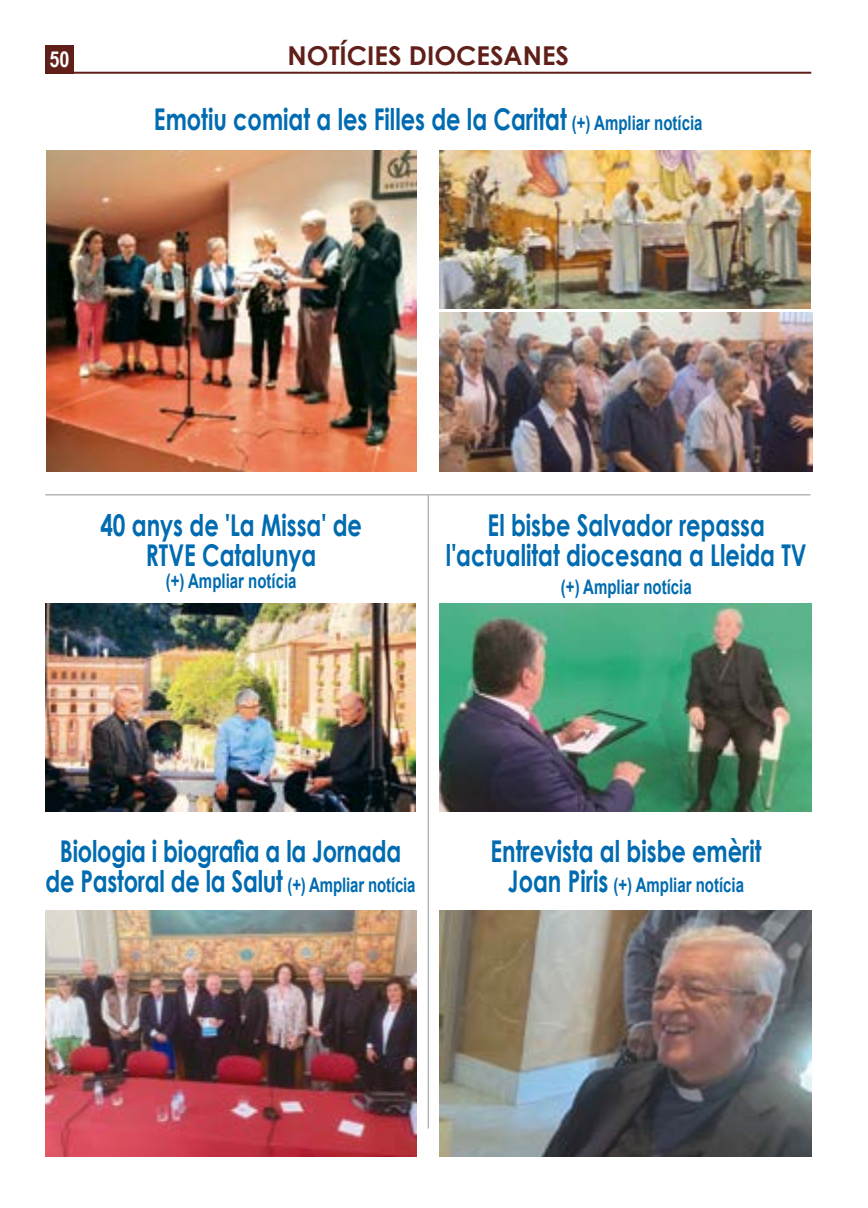
<style>
.page{position:relative;width:868px;height:1208px;background:#fff}
.page>*{position:absolute;margin:0;border:0;box-sizing:border-box;transform-origin:0 0}
.t1{font:700 30px/30px "Century Gothic";color:#006bb0;text-align:center;scale:.75 1}
.t2{font:700 26px "Century Gothic";color:#601f19}
.t3{font:700 22px "Arial Narrow";color:#fff}
.t4{font:700 20px "Arial";color:#006bb0;scale:.75 1}
.s1{font-family:"Arial";font-size:20px}
.s2{font-family:"Century Gothic";font-size:30px}
</style>
<div class="page">
<hr style="left:45px;top:72px;width:766px;height:2px;background:#601f19">
<div style="left:45px;top:45px;width:29px;height:29px;background:#601f19"></div>
<img style="left:46px;top:150px;width:371px;height:321px">
<img style="left:45px;top:604px;width:371px;height:207px">
<img style="left:439px;top:604px;width:372px;height:207px">
<img style="left:45px;top:910px;width:371px;height:247px">
<img style="left:439px;top:910px;width:372px;height:247px">
<hr style="left:45px;top:494px;width:765px;height:1px;background:#b1b3b4">
<hr style="left:427px;top:495px;width:2px;height:633px;background:#b1b3b4">
<img style="left:439px;top:312px;width:373px;height:159px">
<img style="left:439px;top:150px;width:371px;height:158px">
<p class="t3" style="left:49px;top:43px;width:22px">50</p>
<p class="t2" style="left:287px;top:36px;width:283px">NOTÍCIES DIOCESANES</p>
<p class="t1" style="left:154px;top:103px;width:733px">Emotiu comiat a les Filles de la Caritat <span class="s1">(+) Ampliar notícia</span></p>
<p class="t1" style="left:100px;top:509px;width:350px">40 anys de 'La Missa' de<br>RTVE Catalunya</p>
<p class="t4" style="left:166px;top:567px;width:176px">(+) Ampliar notícia</p>
<p class="t1" style="left:446px;top:509px;width:482px">El bisbe Salvador repassa l'actualitat diocesana a Lleida TV</p>
<p class="t4" style="left:561px;top:572px;width:176px">(+) Ampliar notícia</p>
<p class="t1" style="left:46px;top:834px;width:495px">Biologia i biografia a la Jornada de Pastoral de la Salut <span class="s1">(+) Ampliar notícia</span></p>
<p class="t1" style="left:490px;top:834px;width:363px">Entrevista al bisbe emèrit</p>
<p class="t4" style="left:508px;top:870px;width:316px"><span class="s2">Joan Piris</span> (+) Ampliar notícia</p>
</div>
